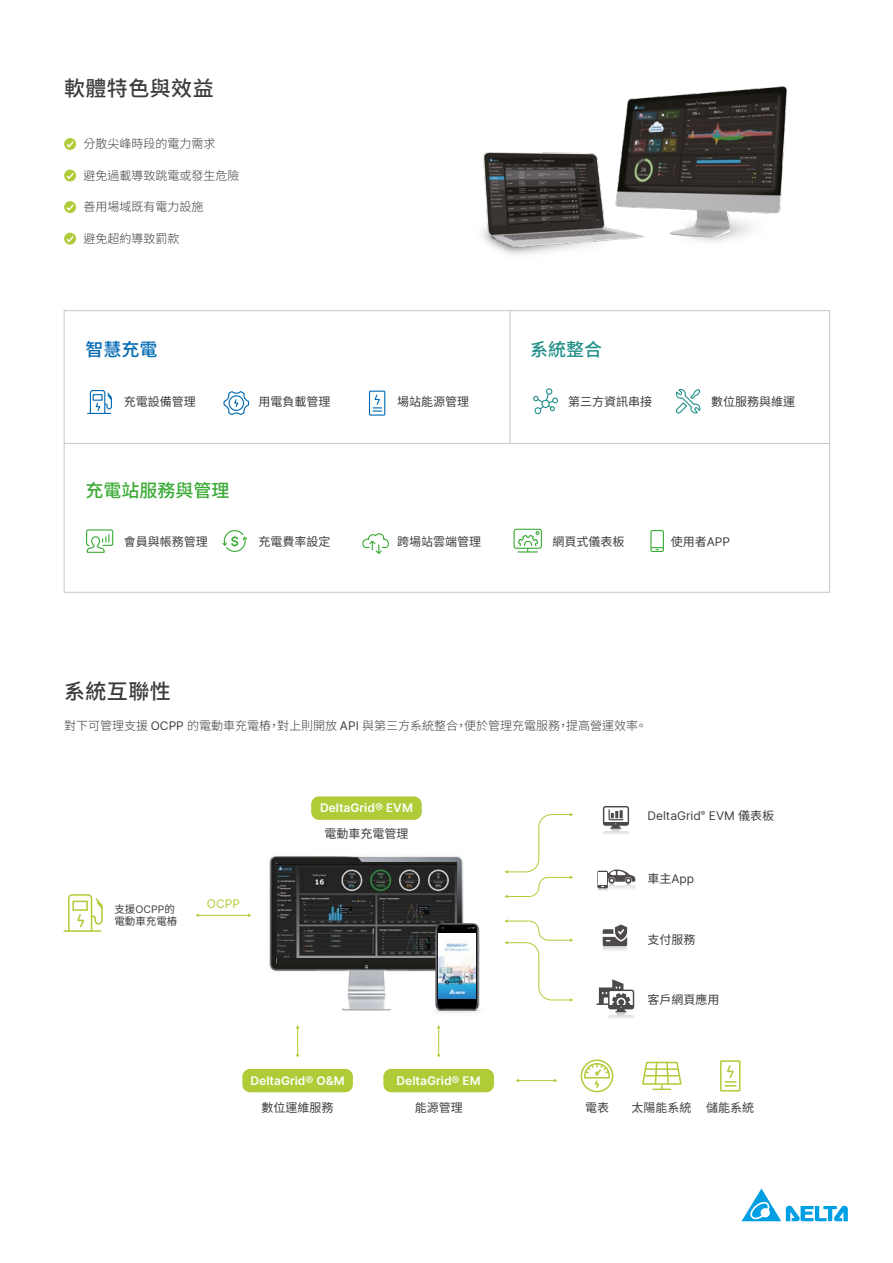
<style>
.page{position:relative;width:893px;height:1263px;background:#fff}
.page>*{position:absolute;margin:0;border:0;box-sizing:border-box;transform-origin:0 0}
.t1{font:500 21px "Noto Sans CJ Ktc";letter-spacing:.02em;color:#3c3c3b}
.t2{font:500 18px "Noto Sans CJ Ktc";color:#3aaa35}
.t3{font:500 18px "Noto Sans CJ Ktc";color:#0069b4}
.t4{font:500 18px "Noto Sans CJ Ktc";color:#23908a}
.t5{font:12px "Noto Sans CJ Ktc";color:#3c3c3b}
.t6{font:300 12px "Noto Sans CJ Ktc";color:#3c3c3b}
.t7{font:600 12px "Delta Sans";color:#fff}
.t8{font:12px "Delta Sans";color:#3c3c3b}
.t9{font:12px "Delta Sans";color:#afcb37}
.t10{font:10.5px "Delta Sans";color:#3c3c3b}
.t11{font:10.5px "Noto Sans CJ Ktc";color:#3c3c3b}
.s1{font-family:"Delta Sans"}
.s2{font-family:"Delta Sans";font-weight:400}
.s3{font-family:"Noto Sans CJ Ktc"}
</style>
<div class="page">
<svg style="left:741px;top:1188px;width:107px;height:33px"></svg>
<hr style="left:64px;top:443px;width:765px;height:1px;background:#c6c6c6">
<hr style="left:510px;top:311px;width:1px;height:132px;background:#c6c6c6">
<svg style="left:88px;top:390px;width:24px;height:24px"></svg>
<svg style="left:223px;top:391px;width:27px;height:25px"></svg>
<svg style="left:369px;top:391px;width:16px;height:25px"></svg>
<div style="left:650px;top:530px;width:14px;height:22px;border:1px solid #3aaa35"></div>
<svg style="left:651px;top:547px;width:12px;height:3px"></svg>
<div style="left:513px;top:529px;width:29px;height:20px;border:1px solid #3aaa35;border-radius:2px"></div>
<svg style="left:517px;top:531px;width:22px;height:21px"></svg>
<svg style="left:533px;top:388px;width:26px;height:27px"></svg>
<svg style="left:362px;top:533px;width:27px;height:21px"></svg>
<div style="left:86px;top:529px;width:27px;height:17px;border:1px solid #3aaa35;border-radius:2px"></div>
<svg style="left:86px;top:535px;width:23px;height:18px"></svg>
<svg style="left:675px;top:389px;width:26px;height:25px"></svg>
<svg style="left:222px;top:530px;width:26px;height:22px"></svg>
<img style="left:482px;top:86px;width:305px;height:169px">
<svg style="left:64px;top:138px;width:12px;height:12px"></svg>
<svg style="left:65px;top:140px;width:10px;height:9px"></svg>
<div style="left:64px;top:170px;width:12px;height:11px;background:#afcb37;border-radius:50%"></div>
<svg style="left:65px;top:173px;width:10px;height:7px"></svg>
<svg style="left:64px;top:201px;width:12px;height:12px"></svg>
<svg style="left:65px;top:203px;width:10px;height:9px"></svg>
<svg style="left:64px;top:233px;width:12px;height:12px"></svg>
<svg style="left:65px;top:235px;width:10px;height:8px"></svg>
<svg style="left:504px;top:813px;width:69px;height:85px"></svg>
<svg style="left:504px;top:919px;width:69px;height:83px"></svg>
<div style="left:311px;top:796px;width:111px;height:24px;background:#afcb37;border-radius:8px"></div>
<hr style="left:64px;top:930px;width:37px;height:2px;background:#afcb37">
<svg style="left:67px;top:894px;width:36px;height:38px"></svg>
<div style="left:599px;top:987px;width:15px;height:18px;background:#4a4a49"></div>
<hr style="left:597px;top:1003px;width:28px;height:2px;background:#4a4a49">
<svg style="left:720px;top:1060px;width:20px;height:31px"></svg>
<div style="left:242px;top:1069px;width:111px;height:23px;background:#afcb37;border-radius:8px"></div>
<div style="left:383px;top:1069px;width:111px;height:23px;background:#afcb37;border-radius:8px"></div>
<svg style="left:642px;top:1061px;width:40px;height:29px"></svg>
<svg style="left:597px;top:869px;width:39px;height:22px"></svg>
<div style="left:581px;top:1059px;width:32px;height:33px;border:2px solid #afcb37;border-radius:50%"></div>
<svg style="left:583px;top:1062px;width:28px;height:27px"></svg>
<img style="left:269px;top:856px;width:195px;height:155px">
<div style="left:277px;top:862px;width:180px;height:102px;background:#201f1c"></div>
<img style="left:277px;top:865px;width:180px;height:93px">
<hr style="left:518px;top:1080px;width:37px;height:1px;background:#afcb37">
<hr style="left:198px;top:915px;width:51px;height:1px;background:#afcb37">
<svg style="left:437px;top:1025px;width:4px;height:32px"></svg>
<svg style="left:296px;top:1025px;width:3px;height:32px"></svg>
<svg style="left:603px;top:806px;width:26px;height:28px"></svg>
<svg style="left:602px;top:979px;width:32px;height:39px"></svg>
<svg style="left:603px;top:925px;width:24px;height:26px"></svg>
<img style="left:428px;top:911px;width:53px;height:102px">
<svg style="left:438px;top:932px;width:38px;height:73px"></svg>
<img style="left:439px;top:933px;width:36px;height:65px">
<h1 class="t1" style="left:64px;top:76px;width:151px">軟體特色與效益</h1>
<p class="t6" style="left:84px;top:137px;width:134px">分散尖峰時段的電力需求</p>
<p class="t6" style="left:84px;top:169px;width:158px">避免過載導致跳電或發生危險</p>
<p class="t6" style="left:84px;top:200px;width:122px">善用場域既有電力設施</p>
<p class="t6" style="left:84px;top:232px;width:97px">避免超約導致罰款</p>
<h2 class="t3" style="left:86px;top:339px;width:74px">智慧充電</h2>
<h2 class="t4" style="left:530px;top:339px;width:73px">系統整合</h2>
<p class="t5" style="left:124px;top:395px;width:73px">充電設備管理</p>
<p class="t5" style="left:259px;top:395px;width:73px">用電負載管理</p>
<p class="t5" style="left:397px;top:395px;width:73px">場站能源管理</p>
<p class="t5" style="left:568px;top:395px;width:85px">第三方資訊串接</p>
<p class="t5" style="left:711px;top:395px;width:85px">數位服務與維運</p>
<h2 class="t2" style="left:86px;top:480px;width:146px">充電站服務與管理</h2>
<p class="t5" style="left:124px;top:535px;width:85px">會員與帳務管理</p>
<p class="t5" style="left:259px;top:535px;width:73px">充電費率設定</p>
<p class="t5" style="left:671px;top:535px;width:61px">使用者<span class="s1">APP</span></p>
<p class="t5" style="left:397px;top:535px;width:85px">跨場站雲端管理</p>
<p class="t5" style="left:553px;top:535px;width:73px">網頁式儀表板</p>
<h1 class="t1" style="left:64px;top:680px;width:108px">系統互聯性</h1>
<p class="t6" style="left:64px;top:719px;width:585px">對下可管理支援 <span class="s2">OCPP</span> 的電動車充電樁，對上則開放 <span class="s2">API</span> 與第三方系統整合，便於管理充電服務，提高營運效率。</p>
<p class="t10" style="left:114px;top:901px;width:62px"><span class="s3">支援</span>OCPP<span class="s3">的</span></p>
<p class="t11" style="left:114px;top:915px;width:64px">電動車充電樁</p>
<p class="t9" style="left:207px;top:895px;width:35px">OCPP</p>
<p class="t7" style="left:320px;top:799px;width:94px">DeltaGrid® EVM</p>
<p class="t5" style="left:324px;top:827px;width:85px">電動車充電管理</p>
<p class="t8" style="left:647px;top:807px;width:128px">DeltaGrid<sup>®</sup> EVM <span class="s3">儀表板</span></p>
<p class="t8" style="left:647px;top:870px;width:48px"><span class="s3">車主</span>App</p>
<p class="t5" style="left:647px;top:932px;width:49px">支付服務</p>
<p class="t5" style="left:647px;top:993px;width:73px">客戶網頁應用</p>
<p class="t7" style="left:251px;top:1071px;width:96px">DeltaGrid® O&amp;M</p>
<p class="t7" style="left:397px;top:1071px;width:86px">DeltaGrid® EM</p>
<p class="t5" style="left:262px;top:1101px;width:73px">數位運維服務</p>
<p class="t5" style="left:415px;top:1101px;width:49px">能源管理</p>
<p class="t5" style="left:585px;top:1101px;width:25px">電表</p>
<p class="t5" style="left:632px;top:1101px;width:124px">太陽能系統 儲能系統</p>
</div>
